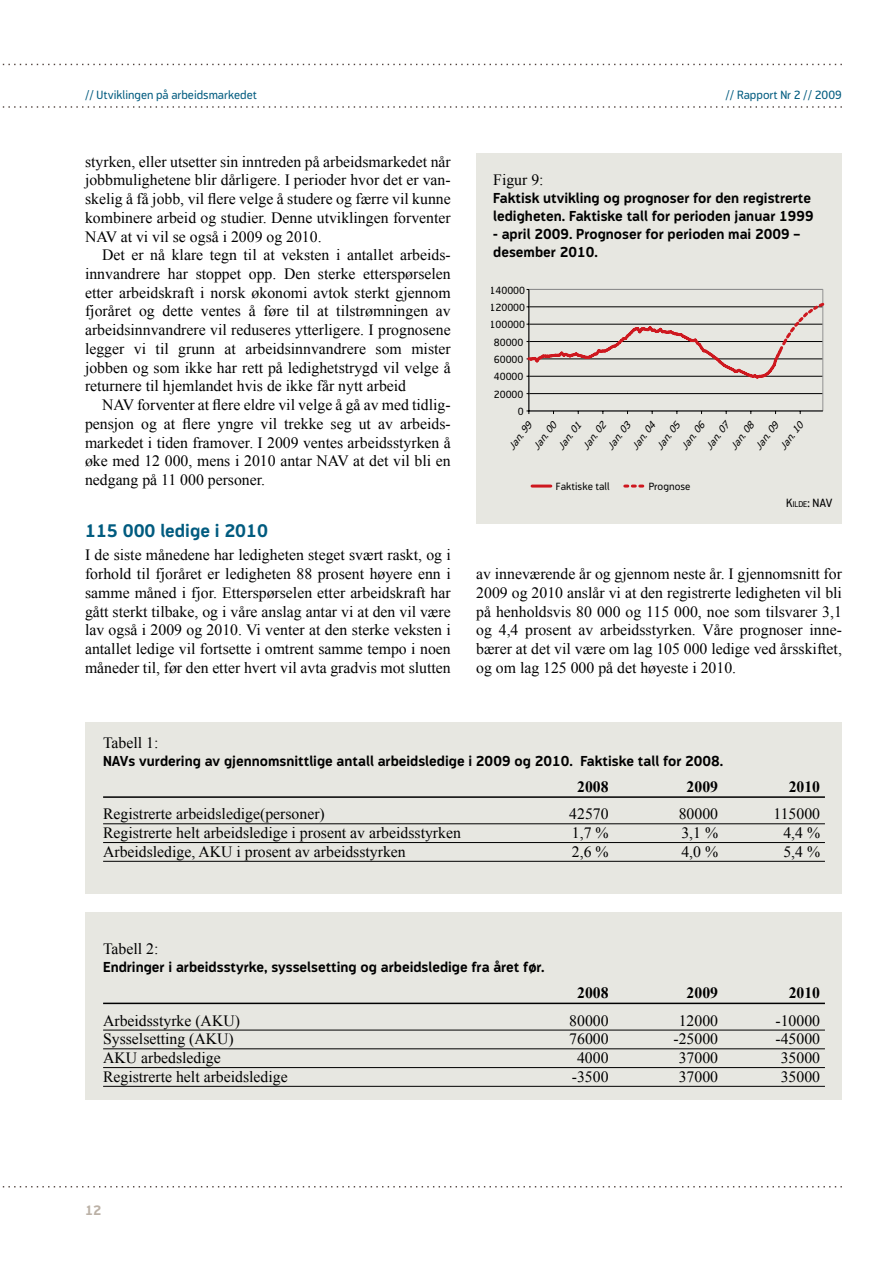
<style>
.page{position:relative;width:893px;height:1263px;background:#fff}
.page>*{position:absolute;margin:0;border:0;box-sizing:border-box;transform-origin:0 0}
.t1{font:700 18px "Modus";color:#005b7f}
.t2{font:15.75px/18.8px "Times New Roman";color:#000;text-align:justify}
.t3{font:700 15.75px "Times New Roman";color:#000}
.t4{font:700 14.25px/18px "Modus";color:#000}
.t5{font:700 13.5px "Modus";color:#bbb1a6}
.t6{font:12px "Modus";color:#005b7f}
.t7{font:12px "Modus";color:#000}
.t8{font:10.5px "Modus";color:#010101}
.t9{font:italic 10.05px "Modus";color:#010101;scale:1.04 1}
.s1{font-size:8.4px}
</style>
<div class="page">
<svg style="left:2px;top:64px;width:840px;height:1px"></svg>
<svg style="left:2px;top:106px;width:840px;height:2px"></svg>
<svg style="left:2px;top:1186px;width:840px;height:1px"></svg>
<div style="left:476px;top:153px;width:366px;height:370px;background:#e7e7e1"></div>
<hr style="left:532px;top:485px;width:19px;height:3px;background:#ce181f">
<svg style="left:625px;top:485px;width:19px;height:3px"></svg>
<hr style="left:529px;top:393px;width:294px;height:1px;background:#000">
<div style="left:529px;top:289px;width:294px;height:122px;border:1px solid #929292"></div>
<hr style="left:529px;top:289px;width:1px;height:122px;background:#000">
<hr style="left:529px;top:411px;width:294px;height:1px;background:#000">
<svg style="left:526px;top:300px;width:299px;height:81px"></svg>
<div style="left:85px;top:722px;width:757px;height:172px;background:#e7e7e1"></div>
<hr style="left:103px;top:796px;width:722px;height:2px;background:#000">
<hr style="left:103px;top:823px;width:722px;height:1px;background:#000">
<hr style="left:103px;top:842px;width:722px;height:1px;background:#000">
<hr style="left:103px;top:861px;width:722px;height:1px;background:#000">
<div style="left:85px;top:913px;width:757px;height:187px;background:#e7e7e1"></div>
<hr style="left:103px;top:1003px;width:722px;height:1px;background:#000">
<hr style="left:103px;top:1030px;width:722px;height:1px;background:#000">
<hr style="left:103px;top:1048px;width:722px;height:1px;background:#000">
<hr style="left:103px;top:1067px;width:722px;height:1px;background:#000">
<hr style="left:103px;top:1086px;width:722px;height:1px;background:#000">
<p class="t6" style="left:85px;top:88px;width:173px">// Utviklingen på arbeidsmarkedet</p>
<p class="t6" style="left:726px;top:88px;width:118px">// Rapport Nr 2 // 2009</p>
<p class="t2" style="left:85px;top:152px;width:367px">styrken, eller utsetter sin inntreden på arbeidsmarkedet når jobbmulighetene blir dårligere. I perioder hvor det er van&shy;skelig å få jobb, vil flere velge å studere og færre vil kunne kombinere arbeid og studier. Denne utviklingen forventer NAV at vi vil se også i 2009 og 2010.</p>
<p class="t2" style="left:85px;top:245px;width:367px;text-indent:17px">Det er nå klare tegn til at veksten i antallet arbeids&shy;innvandrere har stoppet opp. Den sterke etterspørselen etter arbeidskraft i norsk økonomi avtok sterkt gjennom fjoråret og dette ventes å føre til at tilstrømningen av arbeidsinnvandrere vil reduseres ytterligere. I prognosene legger vi til grunn at arbeidsinnvandrere som mister jobben og som ikke har rett på ledighetstrygd vil velge å returnere til hjemlandet hvis de ikke får nytt arbeid</p>
<p class="t2" style="left:85px;top:395px;width:367px;text-indent:17px">NAV forventer at flere eldre vil velge å gå av med tidlig&shy;pensjon og at flere yngre vil trekke seg ut av arbeids&shy;markedet i tiden framover. I 2009 ventes arbeidsstyrken å øke med 12 000, mens i 2010 antar NAV at det vil bli en nedgang på 11 000 personer.</p>
<p class="t1" style="left:85px;top:521px;width:185px">115 000 ledige i 2010</p>
<p class="t2" style="left:85px;top:545px;width:367px">I de siste månedene har ledigheten steget svært raskt, og i forhold til fjoråret er ledigheten 88 prosent høyere enn i samme måned i fjor. Etterspørselen etter arbeidskraft har gått sterkt tilbake, og i våre anslag antar vi at den vil være lav også i 2009 og 2010. Vi venter at den sterke veksten i antallet ledige vil fortsette i omtrent samme tempo i noen måneder til, før den etter hvert vil avta gradvis mot slutten</p>
<p class="t2" style="left:493px;top:170px;width:52px">Figur 9:</p>
<p class="t4" style="left:493px;top:189px;width:322px">Faktisk utvikling og prognoser for den registrerte ledigheten. Faktiske tall for perioden januar 1999</p>
<p class="t4" style="left:493px;top:225px;width:309px">- april 2009. Prognoser for perioden mai 2009 – desember 2010.</p>
<p class="t8" style="left:489px;top:284px;width:37px">140000</p>
<p class="t8" style="left:489px;top:301px;width:37px">120000</p>
<p class="t8" style="left:489px;top:319px;width:37px">100000</p>
<p class="t8" style="left:494px;top:336px;width:31px">80000</p>
<p class="t8" style="left:494px;top:353px;width:31px">60000</p>
<p class="t8" style="left:494px;top:371px;width:31px">40000</p>
<p class="t8" style="left:494px;top:388px;width:31px">20000</p>
<p class="t8" style="left:518px;top:405px;width:7px">0</p>
<p class="t9" style="left:506px;top:445px;width:32px;rotate:-53deg">Jan. 99</p>
<p class="t9" style="left:531px;top:445px;width:32px;rotate:-53deg">Jan. 00</p>
<p class="t9" style="left:555px;top:445px;width:32px;rotate:-53deg">Jan. 01</p>
<p class="t9" style="left:580px;top:445px;width:32px;rotate:-53deg">Jan. 02</p>
<p class="t9" style="left:605px;top:445px;width:32px;rotate:-53deg">Jan. 03</p>
<p class="t9" style="left:629px;top:445px;width:32px;rotate:-53deg">Jan. 04</p>
<p class="t9" style="left:654px;top:445px;width:32px;rotate:-53deg">Jan. 05</p>
<p class="t9" style="left:679px;top:445px;width:32px;rotate:-53deg">Jan. 06</p>
<p class="t9" style="left:703px;top:445px;width:32px;rotate:-53deg">Jan. 07</p>
<p class="t9" style="left:728px;top:445px;width:32px;rotate:-53deg">Jan. 08</p>
<p class="t9" style="left:753px;top:445px;width:32px;rotate:-53deg">Jan. 09</p>
<p class="t9" style="left:777px;top:445px;width:32px;rotate:-53deg">Jan. 10</p>
<p class="t8" style="left:556px;top:481px;width:55px">Faktiske tall</p>
<p class="t8" style="left:649px;top:481px;width:43px">Prognose</p>
<p class="t7" style="left:786px;top:496px;width:48px">K<span class="s1">ilde</span>: NAV</p>
<p class="t2" style="left:476px;top:564px;width:367px">av inneværende år og gjennom neste år. I gjennomsnitt for 2009 og 2010 anslår vi at den registrerte ledigheten vil bli på henholdsvis 80 000 og 115 000, noe som tilsvarer 3,1 og 4,4 prosent av arbeidsstyrken. Våre prognoser inne&shy;bærer at det vil være om lag 105 000 ledige ved årsskiftet, og om lag 125 000 på det høyeste i 2010.</p>
<p class="t2" style="left:103px;top:733px;width:57px">Tabell 1:</p>
<p class="t4" style="left:103px;top:752px;width:622px">NAVs vurdering av gjennomsnittlige antall arbeidsledige i 2009 og 2010. Faktiske tall for 2008.</p>
<p class="t3" style="left:577px;top:776px;width:33px">2008</p>
<p class="t3" style="left:687px;top:776px;width:33px">2009</p>
<p class="t3" style="left:789px;top:776px;width:33px">2010</p>
<p class="t2" style="left:103px;top:804px;width:223px">Registrerte arbeidsledige(personer)</p>
<p class="t2" style="left:569px;top:804px;width:41px">42570</p>
<p class="t2" style="left:679px;top:804px;width:41px">80000</p>
<p class="t2" style="left:773px;top:804px;width:48px">115000</p>
<p class="t2" style="left:103px;top:823px;width:359px">Registrerte helt arbeidsledige i prosent av arbeidsstyrken</p>
<p class="t2" style="left:572px;top:823px;width:38px">1,7 %</p>
<p class="t2" style="left:681px;top:823px;width:38px">3,1 %</p>
<p class="t2" style="left:783px;top:823px;width:38px">4,4 %</p>
<p class="t2" style="left:103px;top:842px;width:304px">Arbeidsledige, AKU i prosent av arbeidsstyrken</p>
<p class="t2" style="left:572px;top:842px;width:38px">2,6 %</p>
<p class="t2" style="left:681px;top:842px;width:38px">4,0 %</p>
<p class="t2" style="left:783px;top:842px;width:38px">5,4 %</p>
<p class="t2" style="left:103px;top:939px;width:57px">Tabell 2:</p>
<p class="t4" style="left:103px;top:958px;width:443px">Endringer i arbeidsstyrke, sysselsetting og arbeidsledige fra året før.</p>
<p class="t3" style="left:577px;top:982px;width:33px">2008</p>
<p class="t3" style="left:687px;top:982px;width:33px">2009</p>
<p class="t3" style="left:789px;top:982px;width:33px">2010</p>
<p class="t2" style="left:103px;top:1011px;width:138px">Arbeidsstyrke (AKU)</p>
<p class="t2" style="left:569px;top:1011px;width:41px">80000</p>
<p class="t2" style="left:679px;top:1011px;width:41px">12000</p>
<p class="t2" style="left:775px;top:1011px;width:46px">-10000</p>
<p class="t2" style="left:103px;top:1029px;width:132px">Sysselsetting (AKU)</p>
<p class="t2" style="left:569px;top:1029px;width:41px">76000</p>
<p class="t2" style="left:673px;top:1029px;width:46px">-25000</p>
<p class="t2" style="left:775px;top:1029px;width:46px">-45000</p>
<p class="t2" style="left:103px;top:1048px;width:119px">AKU arbedsledige</p>
<p class="t2" style="left:577px;top:1048px;width:33px">4000</p>
<p class="t2" style="left:679px;top:1048px;width:41px">37000</p>
<p class="t2" style="left:781px;top:1048px;width:41px">35000</p>
<p class="t2" style="left:103px;top:1067px;width:186px">Registrerte helt arbeidsledige</p>
<p class="t2" style="left:572px;top:1067px;width:38px">-3500</p>
<p class="t2" style="left:679px;top:1067px;width:41px">37000</p>
<p class="t2" style="left:781px;top:1067px;width:41px">35000</p>
<p class="t5" style="left:85px;top:1203px;width:18px">12</p>
</div>
